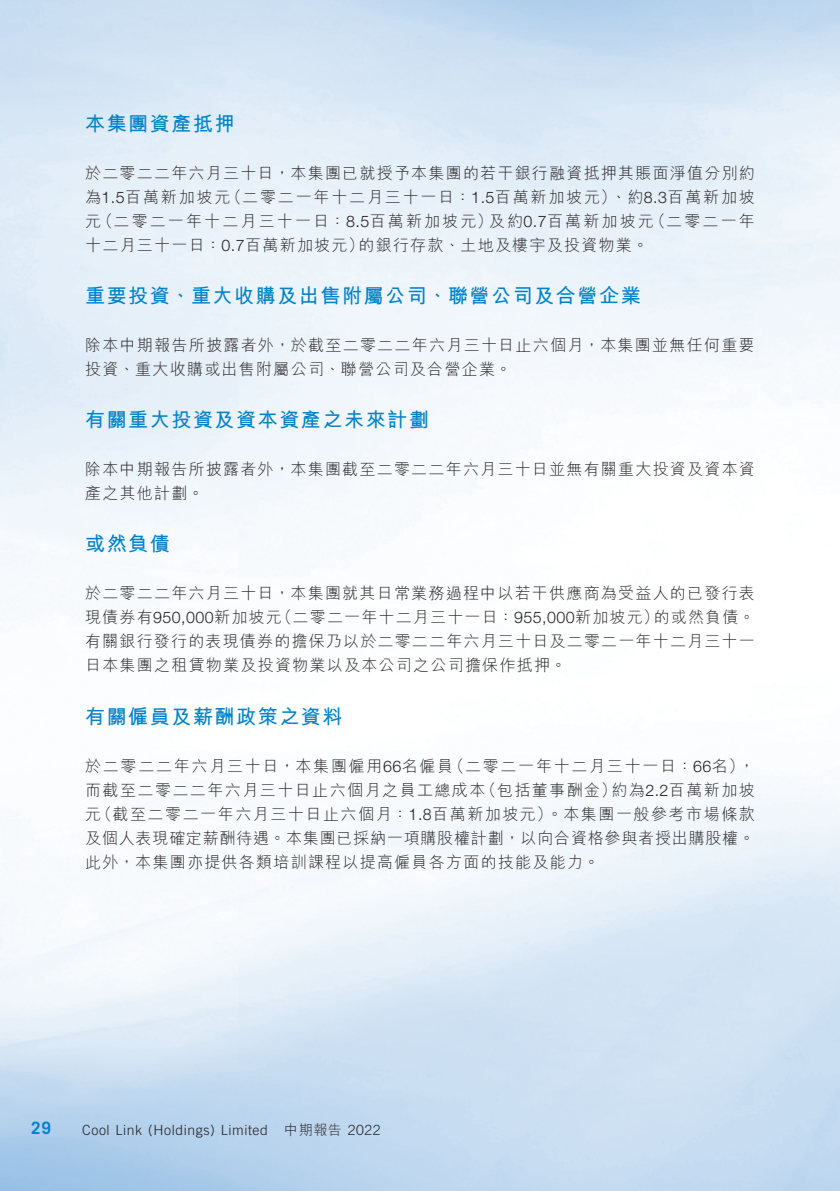
<style>
.page{position:relative;width:840px;height:1191px;background:#fff}
.page>*{position:absolute;margin:0;border:0;box-sizing:border-box;transform-origin:0 0}
.t1{font:700 20px "M Hei HK";letter-spacing:.08em;color:#0082c8}
.t2{font:700 17px "Trade Gothic LT Std";color:#0082c8}
.t3{font:300 16px/24px "M Hei HK";letter-spacing:.08em;color:#231f20}
.t4{font:300 16px/24px "M Hei HK";letter-spacing:.05em;color:#231f20}
.t5{font:300 16px "M Hei HK";letter-spacing:.11em;color:#231f20}
.t6{font:300 16px "M Hei HK";letter-spacing:.135em;color:#231f20}
.t7{font:300 14px "Trade Gothic LT Std";letter-spacing:.04em;color:#231f20}
.t8{font:300 14px "M Hei HK";color:#231f20}
.s1{font-family:"Helvetica Neue LT Std"}
.s2{font-family:"Trade Gothic LT Std"}
</style>
<div class="page">
<p class="t1" style="left:85px;top:109px;width:151px">本集團資產抵押</p>
<p class="t3" style="left:85px;top:161px;width:671px;text-align:right">於二零二二年六月三十日，本集團已就授予本集團的若干銀行融資抵押其賬面淨值分別約（二零二一年十二月三十一日：<span class="s1">1.5</span>百萬新加坡元）、約<span class="s1">8.3</span>百萬新加坡</p>
<p class="t3" style="left:85px;top:185px;width:147px">為<span class="s1">1.5</span>百萬新加坡元</p>
<p class="t6" style="left:97px;top:213px;width:397px">（二零二一年十二月三十一日：<span class="s1">8.5</span>百萬新加坡元）</p>
<p class="t3" style="left:649px;top:209px;width:106px">（二零二一年</p>
<p class="t6" style="left:488px;top:213px;width:166px">及約<span class="s1">0.7</span>百萬新加坡元</p>
<p class="t3" style="left:85px;top:209px;width:17px">元</p>
<p class="t3" style="left:85px;top:233px;width:280px">十二月三十一日：<span class="s1">0.7</span>百萬新加坡元）</p>
<p class="t1" style="left:85px;top:281px;width:556px">重要投資、重大收購及出售附屬公司、聯營公司及合營企業</p>
<p class="t3" style="left:85px;top:333px;width:670px">除本中期報告所披露者外，於截至二零二二年六月三十日止六個月，本集團並無任何重要投資、重大收購或出售附屬公司、聯營公司及合營企業。</p>
<p class="t1" style="left:85px;top:405px;width:345px">有關重大投資及資本資產之未來計劃</p>
<p class="t3" style="left:85px;top:457px;width:671px">除本中期報告所披露者外，本集團截至二零二二年六月三十日並無有關重大投資及資本資產之其他計劃。</p>
<p class="t1" style="left:85px;top:529px;width:86px">或然負債</p>
<p class="t3" style="left:85px;top:581px;width:671px;text-align:right">於二零二二年六月三十日，本集團就其日常業務過程中以若干供應商為受益人的已發行表的或然負債。</p>
<p class="t3" style="left:358px;top:233px;width:291px">的銀行存款、土地及樓宇及投資物業。</p>
<p class="t3" style="left:276px;top:605px;width:384px">（二零二一年十二月三十一日：<span class="s1">955,000</span>新加坡元）</p>
<p class="t3" style="left:85px;top:605px;width:670px">現債券有<span class="s1">950,000</span>新加坡元<br>有關銀行發行的表現債券的擔保乃以於二零二二年六月三十日及二零二一年十二月三十一日本集團之租賃物業及投資物業以及本公司之公司擔保作抵押。</p>
<p class="t1" style="left:85px;top:701px;width:259px">有關僱員及薪酬政策之資料</p>
<p class="t3" style="left:738px;top:753px;width:17px">，</p>
<p class="t5" style="left:448px;top:757px;width:297px">（二零二一年十二月三十一日：<span class="s1">66</span>名(</p>
<p class="t5" style="left:85px;top:757px;width:369px">於二零二二年六月三十日，本集團僱用<span class="s1">66</span>名僱員</p>
<p class="t3" style="left:480px;top:777px;width:138px">（包括董事酬金）</p>
<p class="t3" style="left:611px;top:777px;width:145px">約為<span class="s1">2.2</span>百萬新加坡</p>
<p class="t3" style="left:96px;top:777px;width:660px;text-indent:-11px">而截至二零二二年六月三十日止六個月之員工總成本<br>（截至二零二一年六月三十日止六個月：<span class="s1">1.8</span>百萬新加坡元）。本集團一般參考市場條款</p>
<p class="t4" style="left:85px;top:801px;width:670px">元<br>及個人表現確定薪酬待遇。本集團已採納一項購股權計劃，以向合資格參與者授出購股權。此外，本集團亦提供各類培訓課程以提高僱員各方面的技能及能力。</p>
<p class="t2" style="left:31px;top:1117px;width:21px">29</p>
<p class="t7" style="left:82px;top:1121px;width:187px">Cool Link (Holdings) Limited</p>
<p class="t8" style="left:284px;top:1123px;width:98px">中期報告 <span class="s2">2022</span></p>
</div>
